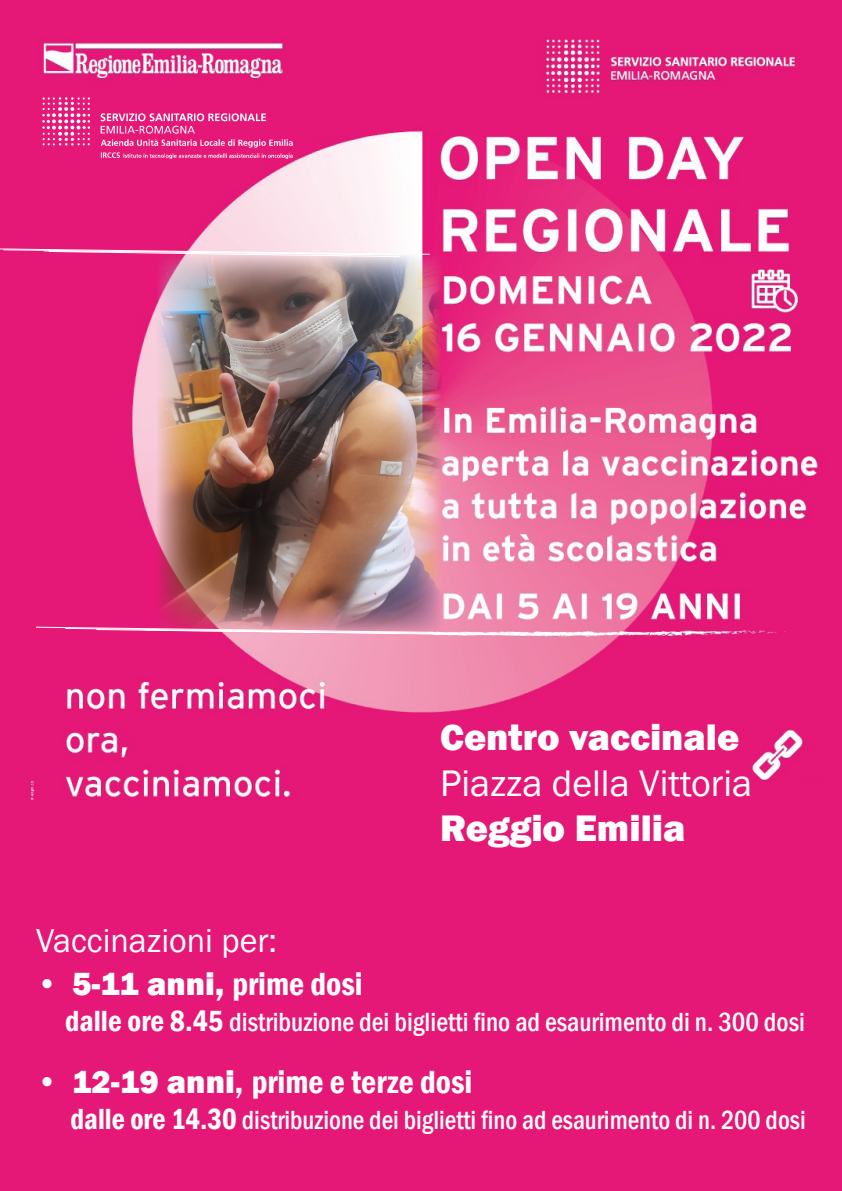
<style>
.page{position:relative;width:842px;height:1191px;background:#e51877}
.page>*{position:absolute;margin:0;border:0;box-sizing:border-box;transform-origin:0 0}
.t1{font:800 38px "Franklin Gothic";color:#fff}
.t2{font:38px "Franklin Gothic";color:#fff}
.t3{font:34px "Franklin Gothic";color:#fff}
.t4{font:600 condensed 33px "Franklin Gothic";color:#fff}
.t5{font:800 33px "Franklin Gothic";color:#fff}
.t6{font:500 condensed 27px "Franklin Gothic";color:#fff;scale:.96 1}
.t7{font:500 condensed 27px "Franklin Gothic";color:#fff}
.s1{font-weight:600;font-stretch:condensed}
.s2{font-weight:600;font-size:30px}
.s3{font-weight:800;font-stretch:normal}
.s4{font-stretch:normal}
</style>
<div class="page">
<img style="left:29px;top:37px;width:797px;height:764px">
<img style="left:157px;top:254px;width:284px;height:372px">
<img style="left:43px;top:98px;width:252px;height:61px">
<svg style="left:35px;top:626px;width:508px;height:10px"></svg>
<svg style="left:0;top:248px;width:431px;height:10px"></svg>
<div style="left:427px;top:723px;width:316px;height:102px;background:#e51877"></div>
<div style="left:614px;top:782px;width:228px;height:43px;background:#e51877"></div>
<h1 class="t1" style="left:440px;top:712px;width:301px">Centro vaccinale</h1>
<h1 class="t2" style="left:440px;top:759px;width:314px">Piazza della Vittoria</h1>
<h1 class="t1" style="left:440px;top:804px;width:247px">Reggio Emilia</h1>
<p class="t3" style="left:36px;top:919px;width:243px">Vaccinazioni per:</p>
<p class="t5" style="left:36px;top:962px;width:328px">• 5-11 anni, <span class="s1">prime dosi</span></p>
<p class="t7" style="left:65px;top:1004px;width:741px"><span class="s2">dalle ore 8.45</span> distribuzione dei biglietti fino ad esaurimento di n. 300 dosi</p>
<p class="t4" style="left:36px;top:1060px;width:438px"><span class="s3">• 12-19 anni</span><span class="s4">,</span> prime e terze dosi</p>
<p class="t6" style="left:71px;top:1102px;width:767px"><span class="s2">dalle ore 14.30</span> distribuzione dei biglietti fino ad esaurimento di n. 200 dosi</p>
</div>
